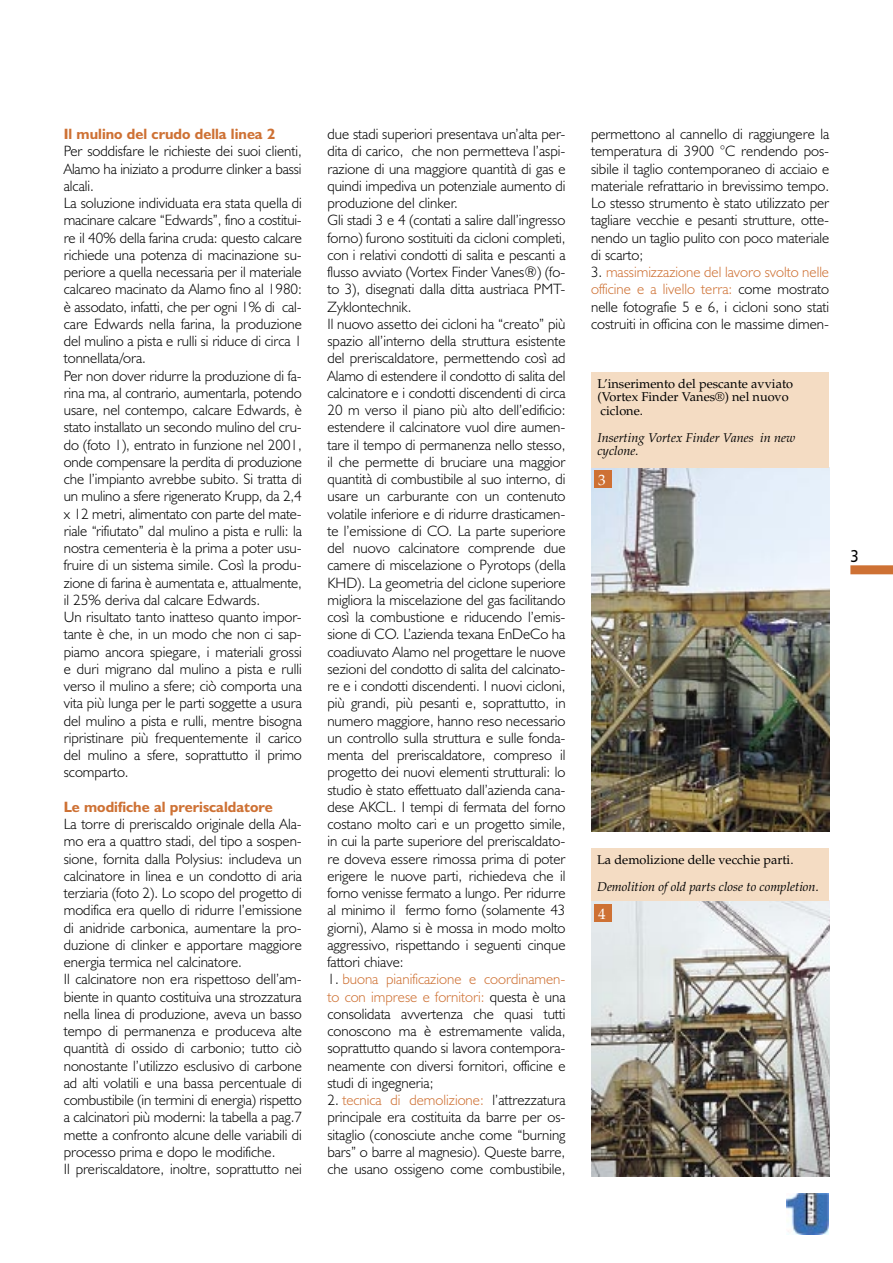
<style>
.page{position:relative;width:893px;height:1263px;background:#fff}
.page>*{position:absolute;margin:0;border:0;box-sizing:border-box;transform-origin:0 0}
.t1{font:17.25px "Humanist 777 BT Roman B";color:#000;scale:.85 1}
.t2{font:300 15px/17.2px "Humanist 521 BT";color:#000;text-align:justify}
.t3{font:700 15px "Humanist 521 BT";color:#ce7134}
.t4{font:15px "Palatino";color:#fff}
.t5{font:12.75px/13.5px "Palatino";color:#000}
.t6{font:italic 12.75px/13.5px "Palatino";color:#000}
.s1{color:#ce7134}
</style>
<div class="page">
<div style="left:850px;top:565px;width:43px;height:9px;background:#ce7134"></div>
<img style="left:787px;top:1193px;width:41px;height:42px">
<img style="left:591px;top:468px;width:238px;height:363px">
<div style="left:591px;top:372px;width:238px;height:96px;background:#f4dcc3"></div>
<img style="left:591px;top:901px;width:238px;height:276px">
<div style="left:591px;top:848px;width:238px;height:53px;background:#f4dcc3"></div>
<div style="left:594px;top:471px;width:17px;height:17px;background:#ce7134"></div>
<div style="left:594px;top:905px;width:17px;height:17px;background:#ce7134"></div>
<p class="t3" style="left:64px;top:125px;width:213px">Il mulino del crudo della linea 2</p>
<p class="t2" style="left:64px;top:142px;width:240px;text-align:left">Per soddisfare le richieste dei suoi clienti, Alamo ha iniziato a produrre clinker a bassi alcali.<br>La soluzione individuata era stata quella di macinare calcare “Edwards”, fino a costitui&shy;re il 40% della farina cruda: questo calcare richiede una potenza di macinazione su&shy;periore a quella necessaria per il materiale calcareo macinato da Alamo fino al 1980: è assodato, infatti, che per ogni 1% di cal&shy;care Edwards nella farina, la produzione del mulino a pista e rulli si riduce di circa 1 tonnellata/ora.<br>Per non dover ridurre la produzione di fa&shy;rina ma, al contrario, aumentarla, potendo usare, nel contempo, calcare Edwards, è stato installato un secondo mulino del cru&shy;do (foto 1), entrato in funzione nel 2001, onde compensare la perdita di produzione che l’impianto avrebbe subito. Si tratta di un mulino a sfere rigenerato Krupp, da 2,4 x 12 metri, alimentato con parte del mate&shy;riale “rifiutato” dal mulino a pista e rulli: la nostra cementeria è la prima a poter usu&shy;fruire di un sistema simile. Così la produ&shy;zione di farina è aumentata e, attualmente, il 25% deriva dal calcare Edwards.<br>Un risultato tanto inatteso quanto impor&shy;tante è che, in un modo che non ci sap&shy;piamo ancora spiegare, i materiali grossi e duri migrano dal mulino a pista e rulli verso il mulino a sfere; ciò comporta una vita più lunga per le parti soggette a usura del mulino a pista e rulli, mentre bisogna ripristinare più frequentemente il carico del mulino a sfere, soprattutto il primo scomparto.</p>
<p class="t3" style="left:64px;top:797px;width:211px">Le modifiche al preriscaldatore</p>
<p class="t2" style="left:64px;top:815px;width:240px;text-align:left">La torre di preriscaldo originale della Ala&shy;mo era a quattro stadi, del tipo a sospen&shy;sione, fornita dalla Polysius: includeva un calcinatore in linea e un condotto di aria terziaria (foto 2). Lo scopo del progetto di modifica era quello di ridurre l’emissione di anidride carbonica, aumentare la pro&shy;duzione di clinker e apportare maggiore energia termica nel calcinatore.<br>Il calcinatore non era rispettoso dell’am&shy;biente in quanto costituiva una strozzatura nella linea di produzione, aveva un basso tempo di permanenza e produceva alte quantità di ossido di carbonio; tutto ciò nonostante l’utilizzo esclusivo di carbone ad alti volatili e una bassa percentuale di combustibile (in termini di energia) rispetto a calcinatori più moderni: la tabella a pag.7 mette a confronto alcune delle variabili di processo prima e dopo le modifiche.<br>Il preriscaldatore, inoltre, soprattutto nei</p>
<p class="t2" style="left:327px;top:125px;width:240px;text-align:left">due stadi superiori presentava un’alta per&shy;dita di carico, che non permetteva l’aspi&shy;razione di una maggiore quantità di gas e quindi impediva un potenziale aumento di produzione del clinker.<br>Gli stadi 3 e 4 (contati a salire dall’ingresso forno) furono sostituiti da cicloni completi, con i relativi condotti di salita e pescanti a flusso avviato (Vortex Finder Vanes®) (fo&shy;to 3), disegnati dalla ditta austriaca PMT-Zyklontechnik.<br>Il nuovo assetto dei cicloni ha “creato” più spazio all’interno della struttura esistente del preriscaldatore, permettendo così ad Alamo di estendere il condotto di salita del calcinatore e i condotti discendenti di circa 20 m verso il piano più alto dell’edificio: estendere il calcinatore vuol dire aumen&shy;tare il tempo di permanenza nello stesso, il che permette di bruciare una maggior quantità di combustibile al suo interno, di usare un carburante con un contenuto volatile inferiore e di ridurre drasticamen&shy;te l’emissione di CO. La parte superiore del nuovo calcinatore comprende due camere di miscelazione o Pyrotops (della KHD). La geometria del ciclone superiore migliora la miscelazione del gas facilitando così la combustione e riducendo l’emis&shy;sione di CO. L’azienda texana EnDeCo ha coadiuvato Alamo nel progettare le nuove sezioni del condotto di salita del calcinato&shy;re e i condotti discendenti. I nuovi cicloni, più grandi, più pesanti e, soprattutto, in numero maggiore, hanno reso necessario un controllo sulla struttura e sulle fonda&shy;menta del preriscaldatore, compreso il progetto dei nuovi elementi strutturali: lo studio è stato effettuato dall’azienda cana&shy;dese AKCL. I tempi di fermata del forno costano molto cari e un progetto simile, in cui la parte superiore del preriscaldato&shy;re doveva essere rimossa prima di poter erigere le nuove parti, richiedeva che il forno venisse fermato a lungo. Per ridurre al minimo il fermo forno (solamente 43 giorni), Alamo si è mossa in modo molto aggressivo, rispettando i seguenti cinque fattori chiave:</p>
<p class="t2" style="left:327px;top:970px;width:240px">1. <span class="s1">buona pianificazione e coordinamen&shy;to con imprese e fornitori:</span> questa è una consolidata avvertenza che quasi tutti conoscono ma è estremamente valida, soprattutto quando si lavora contempora&shy;neamente con diversi fornitori, officine e studi di ingegneria;</p>
<p class="t2" style="left:327px;top:1091px;width:240px">2. <span class="s1">tecnica di demolizione:</span> l’attrezzatura principale era costituita da barre per os&shy;sitaglio (conosciute anche come “burning bars” o barre al magnesio). Queste barre, che usano ossigeno come combustibile,</p>
<p class="t2" style="left:591px;top:125px;width:240px">permettono al cannello di raggiungere la temperatura di 3900 °C rendendo pos&shy;sibile il taglio contemporaneo di acciaio e materiale refrattario in brevissimo tempo.<br>Lo stesso strumento è stato utilizzato per tagliare vecchie e pesanti strutture, otte&shy;nendo un taglio pulito con poco materiale di scarto;</p>
<p class="t2" style="left:591px;top:263px;width:240px">3. <span class="s1">massimizzazione del lavoro svolto nelle officine e a livello terra:</span> come mostrato nelle fotografie 5 e 6, i cicloni sono stati costruiti in officina con le massime dimen-</p>
<p class="t5" style="left:597px;top:377px;width:197px">L’inserimento del pescante avviato (Vortex Finder Vanes®) nel nuovo ciclone.</p>
<p class="t6" style="left:597px;top:431px;width:199px">Inserting Vortex Finder Vanes in new cyclone.</p>
<p class="t4" style="left:598px;top:471px;width:9px">3</p>
<p class="t1" style="left:850px;top:546px;width:11px">3</p>
<p class="t5" style="left:597px;top:853px;width:198px">La demolizione delle vecchie parti.</p>
<p class="t6" style="left:597px;top:880px;width:223px">Demolition of old parts close to completion.</p>
<p class="t4" style="left:598px;top:905px;width:9px">4</p>
</div>
